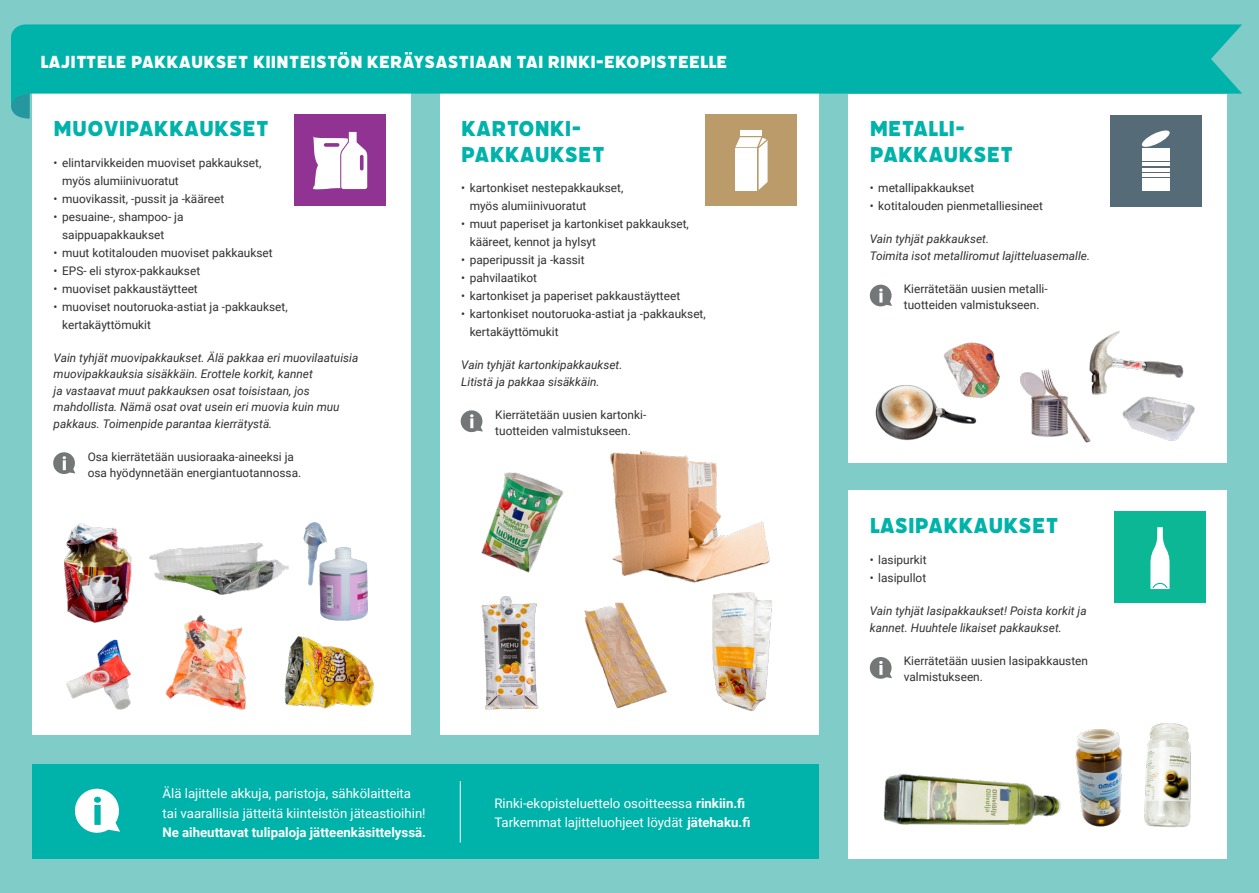
<style>
.page{position:relative;width:1259px;height:893px;background:#80ccc8}
.page>*{position:absolute;margin:0;border:0;box-sizing:border-box;transform-origin:0 0}
.jätelaji{font:24px/25.5px "Filicudi Solid";color:#00b3aa}
.Kierrätysohje_otsikko{font:19.5px "Filicudi Solid";letter-spacing:.005em;color:#fff}
.Leipis{font:13.2px/19.5px "Roboto";color:#fff}
.Leipis_sisennys{font:11.85px/18px "Roboto";color:#312f30}
.Italicleipis{font:italic 11.85px/16.5px "Roboto";color:#312f30}
.s1{font-weight:700}
</style>
<div class="page">
<div style="left:32px;top:94px;width:378px;height:641px;background:#fff"></div>
<div style="left:848px;top:490px;width:379px;height:369px;background:#fff"></div>
<div style="left:440px;top:94px;width:379px;height:641px;background:#fff"></div>
<div style="left:848px;top:94px;width:379px;height:368px;background:#fff"></div>
<div style="left:32px;top:765px;width:787px;height:94px;background:#00b3aa"></div>
<svg style="left:869px;top:284px;width:23px;height:23px"></svg>
<svg style="left:460px;top:410px;width:23px;height:23px"></svg>
<svg style="left:869px;top:657px;width:23px;height:22px"></svg>
<svg style="left:11px;top:106px;width:19px;height:13px"></svg>
<svg style="left:11px;top:24px;width:1231px;height:82px;fill:#00b3aa"></svg>
<div style="left:705px;top:115px;width:92px;height:91px;background:#bb9b69"></div>
<div style="left:735px;top:149px;width:22px;height:42px;background:#fff"></div>
<div style="left:740px;top:131px;width:21px;height:5px;background:#fff"></div>
<svg style="left:735px;top:137px;width:32px;height:53px"></svg>
<svg style="left:74px;top:788px;width:46px;height:45px"></svg>
<div style="left:1114px;top:512px;width:91px;height:91px;background:#0cb795"></div>
<svg style="left:1150px;top:527px;width:19px;height:62px"></svg>
<div style="left:1110px;top:115px;width:91px;height:91px;background:#556c78"></div>
<svg style="left:1141px;top:130px;width:29px;height:17px"></svg>
<hr style="left:1141px;top:173px;width:28px;height:4px;background:#fff">
<div style="left:1141px;top:178px;width:28px;height:13px;background:#fff"></div>
<hr style="left:1141px;top:168px;width:28px;height:4px;background:#fff">
<div style="left:1141px;top:148px;width:28px;height:13px;background:#fff"></div>
<hr style="left:1141px;top:163px;width:28px;height:3px;background:#fff">
<hr style="left:460px;top:781px;width:1px;height:61px;background:#fff">
<img style="left:481px;top:472px;width:83px;height:101px">
<img style="left:584px;top:602px;width:83px;height:107px">
<img style="left:481px;top:596px;width:58px;height:114px">
<img style="left:712px;top:592px;width:60px;height:119px">
<img style="left:610px;top:450px;width:160px;height:133px">
<img style="left:1020px;top:369px;width:71px;height:74px">
<img style="left:1122px;top:396px;width:73px;height:45px">
<img style="left:943px;top:342px;width:57px;height:57px">
<img style="left:875px;top:384px;width:101px;height:57px">
<img style="left:1086px;top:331px;width:98px;height:64px">
<img style="left:1144px;top:723px;width:47px;height:105px">
<img style="left:1075px;top:729px;width:47px;height:98px">
<img style="left:883px;top:774px;width:178px;height:51px">
<svg style="left:53px;top:452px;width:23px;height:22px"></svg>
<div style="left:294px;top:115px;width:92px;height:91px;background:#903393"></div>
<svg style="left:313px;top:132px;width:54px;height:57px"></svg>
<img style="left:165px;top:615px;width:81px;height:95px">
<img style="left:303px;top:522px;width:24px;height:63px">
<img style="left:319px;top:547px;width:49px;height:74px">
<img style="left:66px;top:639px;width:66px;height:71px">
<img style="left:64px;top:523px;width:68px;height:100px">
<img style="left:149px;top:543px;width:139px;height:52px">
<img style="left:284px;top:636px;width:90px;height:73px">
<p class="Kierrätysohje_otsikko" style="left:40px;top:51px;width:688px">LAJITTELE PAKKAUKSET KIINTEISTÖN KERÄYSASTIAAN TAI RINKI-EKOPISTEELLE</p>
<p class="jätelaji" style="left:54px;top:116px;width:30px">MUOVI-</p>
<p class="jätelaji" style="left:126px;top:116px;width:131px">PAKKAU KSET</p>
<p class="Leipis_sisennys" style="left:62px;top:153px;width:201px;text-indent:-9px">• elintarvikkeiden muoviset pakkaukset, myös alumiinivuoratut</p>
<p class="Leipis_sisennys" style="left:54px;top:189px;width:172px">• muovikassit, -pussit ja -kääreet</p>
<p class="Leipis_sisennys" style="left:62px;top:207px;width:123px;text-indent:-9px">• pesuaine-, shampoo- ja saippuapakkaukset</p>
<p class="Leipis_sisennys" style="left:54px;top:243px;width:220px">• muut kotitalouden muoviset pakkaukset</p>
<p class="Leipis_sisennys" style="left:54px;top:261px;width:148px">• EPS- eli styrox-pakkaukset</p>
<p class="Leipis_sisennys" style="left:54px;top:279px;width:146px">• muoviset pakkaustäytteet</p>
<p class="Leipis_sisennys" style="left:62px;top:297px;width:227px;text-indent:-9px">• muoviset noutoruoka-astiat ja -pakkaukset, kertakäyttömukit</p>
<p class="Italicleipis" style="left:54px;top:349px;width:306px">Vain tyhjät muovipakkaukset. Älä pakkaa eri muovilaatuisia muovipakkauksia sisäkkäin. Erottele korkit, kannet<br>ja vastaavat muut pakkauksen osat toisistaan, jos mahdollista. Nämä osat ovat usein eri muovia kuin muu pakkaus. Toimenpide parantaa kierrätystä.</p>
<p class="Leipis_sisennys" style="left:88px;top:448px;width:215px;line-height:16.5px">Osa kierrätetään uusioraaka-aineeksi ja osa hyödynnetään energiantuotannossa.</p>
<p class="jätelaji" style="left:461px;top:116px;width:130px">KARTON KI-<br>PAKKAU KSET</p>
<p class="Leipis_sisennys" style="left:470px;top:179px;width:155px;text-indent:-9px">• kartonkiset nestepakkaukset, myös alumiinivuoratut</p>
<p class="Leipis_sisennys" style="left:470px;top:215px;width:221px;text-indent:-9px">• muut paperiset ja kartonkiset pakkaukset, kääreet, kennot ja hylsyt</p>
<p class="Leipis_sisennys" style="left:461px;top:251px;width:125px">• paperipussit ja -kassit</p>
<p class="Leipis_sisennys" style="left:461px;top:269px;width:77px">• pahvilaatikot</p>
<p class="Leipis_sisennys" style="left:461px;top:287px;width:220px">• kartonkiset ja paperiset pakkaustäytteet</p>
<p class="Leipis_sisennys" style="left:470px;top:305px;width:237px;text-indent:-9px">• kartonkiset noutoruoka-astiat ja -pakkaukset, kertakäyttömukit</p>
<p class="Italicleipis" style="left:461px;top:357px;width:163px">Vain tyhjät kartonkipakkaukset.<br>Litistä ja pakkaa sisäkkäin.</p>
<p class="Leipis_sisennys" style="left:495px;top:406px;width:152px;line-height:16.5px">Kierrätetään uusien kartonki&shy;tuotteiden valmistukseen.</p>
<p class="Leipis" style="left:162px;top:783px;width:265px">Älä lajittele akkuja, paristoja, sähkölaitteita tai vaarallisia jätteitä kiinteistön jäteastioihin!<br><span class="s1">Ne aiheuttavat tulipaloja jätteenkäsittelyssä.</span></p>
<p class="Leipis" style="left:494px;top:793px;width:252px">Rinki-ekopisteluettelo osoitteessa <span class="s1">rinkiin.fi</span></p>
<p class="Leipis" style="left:494px;top:812px;width:257px">Tarkemmat lajitteluohjeet löydät <span class="s1">jätehaku.fi</span></p>
<p class="jätelaji" style="left:870px;top:116px;width:55px">METALLI</p>
<p class="jätelaji" style="left:870px;top:116px;width:130px;text-indent:85px">-<br>PAKKAU KSET</p>
<p class="Leipis_sisennys" style="left:870px;top:179px;width:106px">• metallipakkaukset</p>
<p class="Leipis_sisennys" style="left:870px;top:197px;width:175px">• kotitalouden pienmetalliesineet</p>
<p class="Italicleipis" style="left:870px;top:231px;width:222px">Vain tyhjät pakkaukset.<br>Toimita isot metalliromut lajitteluasemalle.</p>
<p class="Leipis_sisennys" style="left:904px;top:280px;width:145px;line-height:16.5px">Kierrätetään uusien metalli&shy;tuotteiden valmistukseen.</p>
<p class="jätelaji" style="left:870px;top:513px;width:176px">LASI-PAKKAU KSET</p>
<p class="Leipis_sisennys" style="left:870px;top:550px;width:58px">• lasipurkit</p>
<p class="Leipis_sisennys" style="left:870px;top:568px;width:58px">• lasipullot</p>
<p class="Italicleipis" style="left:870px;top:602px;width:218px">Vain tyhjät lasipakkaukset! Poista korkit ja kannet. Huuhtele likaiset pakkaukset.</p>
<p class="Leipis_sisennys" style="left:904px;top:652px;width:186px;line-height:16.5px">Kierrätetään uusien lasipakkausten valmistukseen.</p>
</div>
